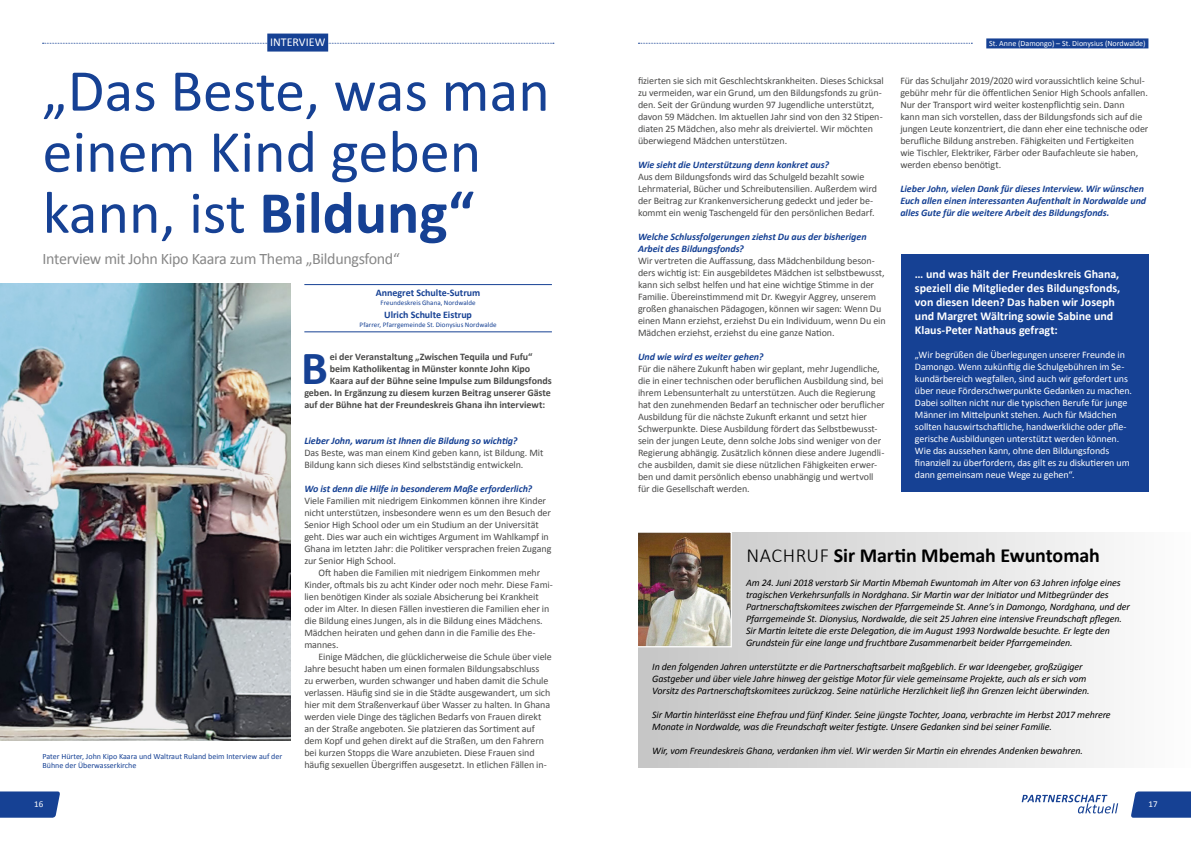
<style>
.page{position:relative;width:1191px;height:842px;background:#fff}
.page>*{position:absolute;margin:0;border:0;box-sizing:border-box;transform-origin:0 0}
.Inhalt{font:60px "Calibri";color:#164194}
.t1{font:700 47.8px "Calibri";color:#164194}
.t2{font:700 20px "Calibri";letter-spacing:-.005em;color:#000}
.Inhalt-2{font:16px "Calibri";letter-spacing:-.02em;color:#878787}
.t3{font:700 12px/14px "Calibri";color:#fff}
.Absatzformat_2{font:12px "Calibri";color:#fff}
.t4{font:10px/12px "Calibri";letter-spacing:-.01em;color:#4a4a49}
.t5{font:italic 10px/12px "Calibri";letter-spacing:-.01em;color:#000}
.t6{font:10px/12px "Calibri";letter-spacing:-.01em;color:#fff}
.t7{font:italic 700 10px/12px "Calibri";letter-spacing:-.005em;color:#164194}
.t8{font:700 10px "Calibri";letter-spacing:-.005em;color:#4a4a49}
.t9{font:700 10px "Calibri";letter-spacing:-.005em;color:#164194}
.t10{font:9px "Calibri";color:#fff}
.t11{font:8px/9.6px "Calibri";color:#164194}
.Absatzformat_1{font:8px "Calibri";color:#fff}
.t12{font:7px "Calibri";letter-spacing:.005em;color:#164194}
.s1{font-weight:700}
.s2{font-weight:300}
</style>
<div class="page">
<div style="left:638px;top:533px;width:553px;height:235px;background:linear-gradient(to right,#c5c5c5,#fdfdfd)"></div>
<hr style="left:304px;top:284px;width:248px;height:1px;background:#164194">
<hr style="left:304px;top:332px;width:248px;height:1px;background:#164194">
<img style="left:0;top:284px;width:290px;height:456px">
<img style="left:638px;top:532px;width:94px;height:116px">
<div style="left:900px;top:255px;width:248px;height:237px;background:#164194"></div>
<svg style="left:0;top:791px;width:60px;height:27px;background:#254d9b"></svg>
<svg style="left:1021px;top:795px;width:97px;height:18px"></svg>
<svg style="left:1131px;top:791px;width:60px;height:27px;background:#254d9a"></svg>
<div style="left:986px;top:38px;width:162px;height:10px;background:#164194"></div>
<svg style="left:638px;top:43px;width:334px;height:1px"></svg>
<svg style="left:43px;top:43px;width:511px;height:1px"></svg>
<div style="left:267px;top:34px;width:61px;height:18px;background:#164194"></div>
<p class="Absatzformat_2" style="left:270px;top:35px;width:57px">INTERVIEW</p>
<p class="Absatzformat_1" style="left:989px;top:38px;width:158px">St. Anne (Damongo) – St. Dionysius (Nordwalde)</p>
<p class="Inhalt" style="left:43px;top:54px;width:509px">„Das Beste, was man</p>
<p class="Inhalt" style="left:43px;top:115px;width:440px">einem Kind geben</p>
<p class="Inhalt" style="left:43px;top:176px;width:433px">kann, ist <span class="s1">Bildung“</span></p>
<p class="Inhalt-2" style="left:43px;top:248px;width:359px">Interview mit John Kipo Kaara zum Thema „Bildungsfond“</p>
<p class="t11" style="left:43px;top:751px;width:241px">Pater Hürter, John Kipo Kaara und Waltraut Ruland beim Interview auf der<br>Bühne der Überwasserkirche</p>
<p class="t9" style="left:376px;top:286px;width:106px">Annegret Schulte-Sutrum</p>
<p class="t12" style="left:380px;top:298px;width:97px">Freundeskreis Ghana, Nordwalde</p>
<p class="t9" style="left:384px;top:308px;width:89px">Ulrich Schulte Eistrup</p>
<p class="t12" style="left:359px;top:320px;width:139px">Pfarrer, Pfarrgemeinde St. Dionysius Nordwalde</p>
<p class="t1" style="left:301px;top:338px;width:28px">B</p>
<p class="t8" style="left:330px;top:350px;width:204px">ei der Veranstaltung „Zwischen Tequila und Fufu“</p>
<p class="t8" style="left:330px;top:362px;width:202px">beim Katholikentag in Münster konnte John Kipo</p>
<p class="t8" style="left:330px;top:374px;width:223px">Kaara auf der Bühne seine Impulse zum Bildungsfonds</p>
<p class="t8" style="left:304px;top:386px;width:248px">geben. In Ergänzung zu diesem kurzen Beitrag unserer Gäste</p>
<p class="t8" style="left:304px;top:398px;width:242px">auf der Bühne hat der Freundeskreis Ghana ihn interviewt:</p>
<p class="t7" style="left:304px;top:434px;width:214px">Lieber John, warum ist Ihnen die Bildung so wichtig?</p>
<p class="t4" style="left:304px;top:446px;width:241px">Das Beste, was man einem Kind geben kann, ist Bildung. Mit<br>Bildung kann sich dieses Kind selbstständig entwickeln.</p>
<p class="t7" style="left:304px;top:482px;width:229px">Wo ist denn die Hilfe in besonderem Maße erforderlich?</p>
<p class="t4" style="left:304px;top:494px;width:249px">Viele Familien mit niedrigem Einkommen können ihre Kinder nicht unterstützen, insbesondere wenn es um den Besuch der Senior High School oder um ein Studium an der Universität geht. Dies war auch ein wichtiges Argument im Wahlkampf in Ghana im letzten Jahr: die Politiker versprachen freien Zugang zur Senior High School.</p>
<p class="t4" style="left:304px;top:566px;width:250px;text-indent:14px">Oft haben die Familien mit niedrigem Einkommen mehr Kinder, oftmals bis zu acht Kinder oder noch mehr. Diese Fami&shy;lien benötigen Kinder als soziale Absicherung bei Krankheit oder im Alter. In diesen Fällen investieren die Familien eher in die Bildung eines Jungen, als in die Bildung eines Mädchens.<br>Mädchen heiraten und gehen dann in die Familie des Ehe&shy;mannes.</p>
<p class="t4" style="left:304px;top:650px;width:249px;text-indent:14px">Einige Mädchen, die glücklicherweise die Schule über viele Jahre besucht haben um einen formalen Bildungsabschluss<br>zu erwerben, wurden schwanger und haben damit die Schule verlassen. Häufig sind sie in die Städte ausgewandert, um sich hier mit dem Straßenverkauf über Wasser zu halten. In Ghana werden viele Dinge des täglichen Bedarfs von Frauen direkt an der Straße angeboten. Sie platzieren das Sortiment auf dem Kopf und gehen direkt auf die Straßen, um den Fahrern bei kurzen Stopps die Ware anzubieten. Diese Frauen sind häufig sexuellen Übergriffen ausgesetzt. In etlichen Fällen in-</p>
<p class="t4" style="left:638px;top:74px;width:247px">fizierten sie sich mit Geschlechtskrankheiten. Dieses Schicksal zu vermeiden, war ein Grund, um den Bildungsfonds zu grün&shy;den. Seit der Gründung wurden 97 Jugendliche unterstützt, davon 59 Mädchen. Im aktuellen Jahr sind von den 32 Stipen&shy;diaten 25 Mädchen, also mehr als dreiviertel. Wir möchten überwiegend Mädchen unterstützen.</p>
<p class="t7" style="left:638px;top:158px;width:192px">Wie sieht die Unterstützung denn konkret aus?</p>
<p class="t4" style="left:638px;top:170px;width:241px">Aus dem Bildungsfonds wird das Schulgeld bezahlt sowie Lehrmaterial, Bücher und Schreibutensilien. Außerdem wird der Beitrag zur Krankenversicherung gedeckt und jeder be&shy;kommt ein wenig Taschengeld für den persönlichen Bedarf.</p>
<p class="t7" style="left:638px;top:230px;width:230px">Welche Schlussfolgerungen ziehst Du aus der bisherigen<br>Arbeit des Bildungsfonds?</p>
<p class="t4" style="left:638px;top:254px;width:249px">Wir vertreten die Auffassung, dass Mädchenbildung beson&shy;ders wichtig ist: Ein ausgebildetes Mädchen ist selbstbewusst, kann sich selbst helfen und hat eine wichtige Stimme in der Familie. Übereinstimmend mit Dr. Kwegyir Aggrey, unserem großen ghanaischen Pädagogen, können wir sagen: Wenn Du einen Mann erziehst, erziehst Du ein Individuum, wenn Du ein Mädchen erziehst, erziehst du eine ganze Nation.</p>
<p class="t7" style="left:638px;top:350px;width:127px">Und wie wird es weiter gehen?</p>
<p class="t4" style="left:638px;top:362px;width:248px">Für die nähere Zukunft haben wir geplant, mehr Jugendliche, die in einer technischen oder beruflichen Ausbildung sind, bei ihrem Lebensunterhalt zu unterstützen. Auch die Regierung hat den zunehmenden Bedarf an technischer oder beruflicher Ausbildung für die nächste Zukunft erkannt und setzt hier Schwerpunkte. Diese Ausbildung fördert das Selbstbewusst&shy;sein der jungen Leute, denn solche Jobs sind weniger von der Regierung abhängig. Zusätzlich können diese andere Jugendli&shy;che ausbilden, damit sie diese nützlichen Fähigkeiten erwer&shy;ben und damit persönlich ebenso unabhängig und wertvoll für die Gesellschaft werden.</p>
<p class="t4" style="left:900px;top:74px;width:250px">Für das Schuljahr 2019/2020 wird voraussichtlich keine Schul&shy;gebühr mehr für die öffentlichen Senior High Schools anfallen.<br>Nur der Transport wird weiter kostenpflichtig sein. Dann<br>kann man sich vorstellen, dass der Bildungsfonds sich auf die jungen Leute konzentriert, die dann eher eine technische oder berufliche Bildung anstreben. Fähigkeiten und Fertigkeiten wie Tischler, Elektriker, Färber oder Baufachleute sie haben, werden ebenso benötigt.</p>
<p class="t7" style="left:900px;top:182px;width:247px">Lieber John, vielen Dank für dieses Interview. Wir wünschen<br>Euch allen einen interessanten Aufenthalt in Nordwalde und alles Gute für die weitere Arbeit des Bildungsfonds.</p>
<p class="t3" style="left:915px;top:266px;width:206px">… und was hält der Freundeskreis Ghana,</p>
<p class="t3" style="left:915px;top:280px;width:207px">speziell die Mitglieder des Bildungsfonds,</p>
<p class="t3" style="left:915px;top:294px;width:201px">von diesen Ideen? Das haben wir Joseph und Margret Wältring sowie Sabine und</p>
<p class="t3" style="left:915px;top:322px;width:144px">Klaus-Peter Nathaus gefragt:</p>
<p class="t6" style="left:915px;top:348px;width:219px">„Wir begrüßen die Überlegungen unserer Freunde in Damongo. Wenn zukünftig die Schulgebühren im Se&shy;kundärbereich wegfallen, sind auch wir gefordert uns über neue Förderschwerpunkte Gedanken zu machen.<br>Dabei sollten nicht nur die typischen Berufe für junge Männer im Mittelpunkt stehen. Auch für Mädchen sollten hauswirtschaftliche, handwerkliche oder pfle&shy;gerische Ausbildungen unterstützt werden können.</p>
<p class="t6" style="left:915px;top:444px;width:216px">Wie das aussehen kann, ohne den Bildungsfonds finanziell zu überfordern, das gilt es zu diskutieren um dann gemeinsam neue Wege zu gehen“.</p>
<p class="t2" style="left:746px;top:543px;width:355px"><span class="s2">NACHRUF</span> Sir Martin Mbemah Ewuntomah</p>
<p class="t5" style="left:746px;top:576px;width:376px">Am 24. Juni 2018 verstarb Sir Martin Mbemah Ewuntomah im Alter von 63 Jahren infolge eines tragischen Verkehrsunfalls in Nordghana. Sir Martin war der Initiator und Mitbegründer des</p>
<p class="t5" style="left:746px;top:600px;width:385px">Partnerschaftskomitees zwischen der Pfarrgemeinde St. Anne‘s in Damongo, Nordghana, und der<br>Pfarrgemeinde St. Dionysius, Nordwalde, die seit 25 Jahren eine intensive Freundschaft pflegen.</p>
<p class="t5" style="left:746px;top:624px;width:365px">Sir Martin leitete die erste Delegation, die im August 1993 Nordwalde besuchte. Er legte den<br>Grundstein für eine lange und fruchtbare Zusammenarbeit beider Pfarrgemeinden.</p>
<p class="t5" style="left:652px;top:660px;width:439px">In den folgenden Jahren unterstützte er die Partnerschaftsarbeit maßgeblich. Er war Ideengeber, großzügiger<br>Gastgeber und über viele Jahre hinweg der geistige Motor für viele gemeinsame Projekte, auch als er sich vom<br>Vorsitz des Partnerschaftskomitees zurückzog. Seine natürliche Herzlichkeit ließ ihn Grenzen leicht überwinden.</p>
<p class="t5" style="left:652px;top:708px;width:460px">Sir Martin hinterlässt eine Ehefrau und fünf Kinder. Seine jüngste Tochter, Joana, verbrachte im Herbst 2017 mehrere</p>
<p class="t5" style="left:652px;top:720px;width:401px">Monate in Nordwalde, was die Freundschaft weiter festigte. Unsere Gedanken sind bei seiner Familie.</p>
<p class="t5" style="left:652px;top:744px;width:432px">Wir, vom Freundeskreis Ghana, verdanken ihm viel. Wir werden Sir Martin ein ehrendes Andenken bewahren.</p>
<p class="t10" style="left:34px;top:799px;width:11px">16</p>
<p class="t10" style="left:1148px;top:799px;width:11px">17</p>
</div>
